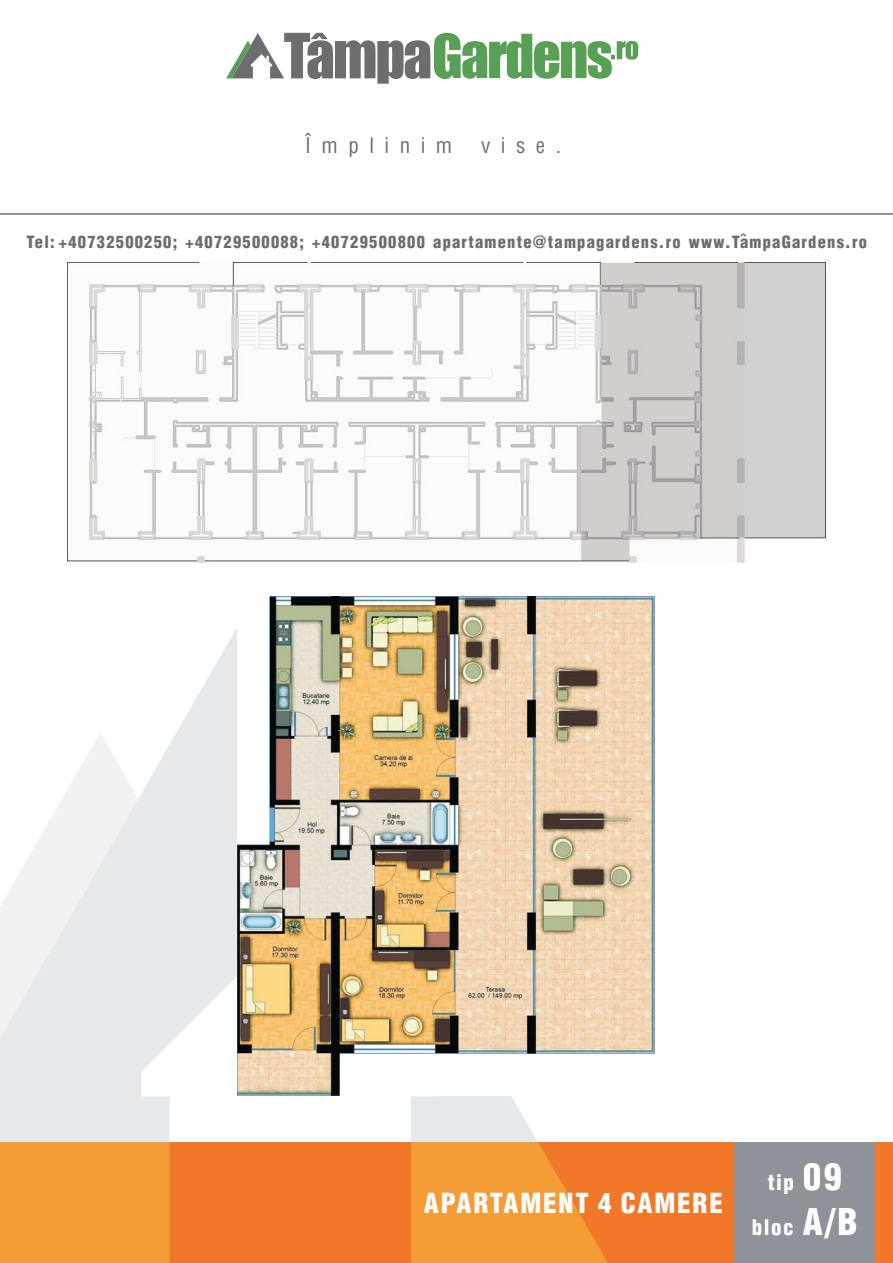
<style>
.page{position:relative;width:893px;height:1263px;background:#fff}
.page>*{position:absolute;margin:0;border:0;box-sizing:border-box;transform-origin:0 0}
.t1{font:900 27px "Helvetica Cond";letter-spacing:.065em;color:#fff}
.t2{font:21px "Helvetica Cond";letter-spacing:.5em;color:#6c6d70}
.t3{font:900 21px/45.6px "Helvetica Cond";letter-spacing:.065em;color:#fff;text-align:center}
.t4{font:900 16.5px "Helvetica Cond";letter-spacing:.075em;color:#6c6d70}
.s1{font-size:36px}
</style>
<div class="page">
<div style="left:0;top:1142px;width:893px;height:121px;background:#f17829"></div>
<div style="left:734px;top:1142px;width:140px;height:121px;background:#8e9399"></div>
<svg style="left:0;top:628px;width:538px;height:514px;fill:#e5e9eb"></svg>
<svg style="left:0;top:733px;width:138px;height:305px"></svg>
<svg style="left:0;top:1142px;width:608px;height:121px;fill:#f49c36"></svg>
<svg style="left:226px;top:33px;width:412px;height:51px"></svg>
<svg style="left:740px;top:233px;width:6px;height:3px"></svg>
<hr style="left:0;top:213px;width:893px;height:2px;background:#6c6d70">
<img style="left:68px;top:262px;width:758px;height:300px">
<img style="left:237px;top:597px;width:417px;height:498px">
<p class="t2" style="left:305px;top:137px;width:148px">Împlinim</p>
<p class="t2" style="left:481px;top:137px;width:81px">vise.</p>
<p class="t4" style="left:27px;top:235px;width:842px">Tel: +40732500250; +40729500088; +40729500800 apartamente@tampagardens.ro www.TampaGardens.ro</p>
<h1 class="t1" style="left:424px;top:1191px;width:301px">APARTAMENT 4 CAMERE</h1>
<p class="t3" style="left:752px;top:1160px;width:107px">tip <span class="s1">09 </span>bloc <span class="s1">A/B</span></p>
</div>
